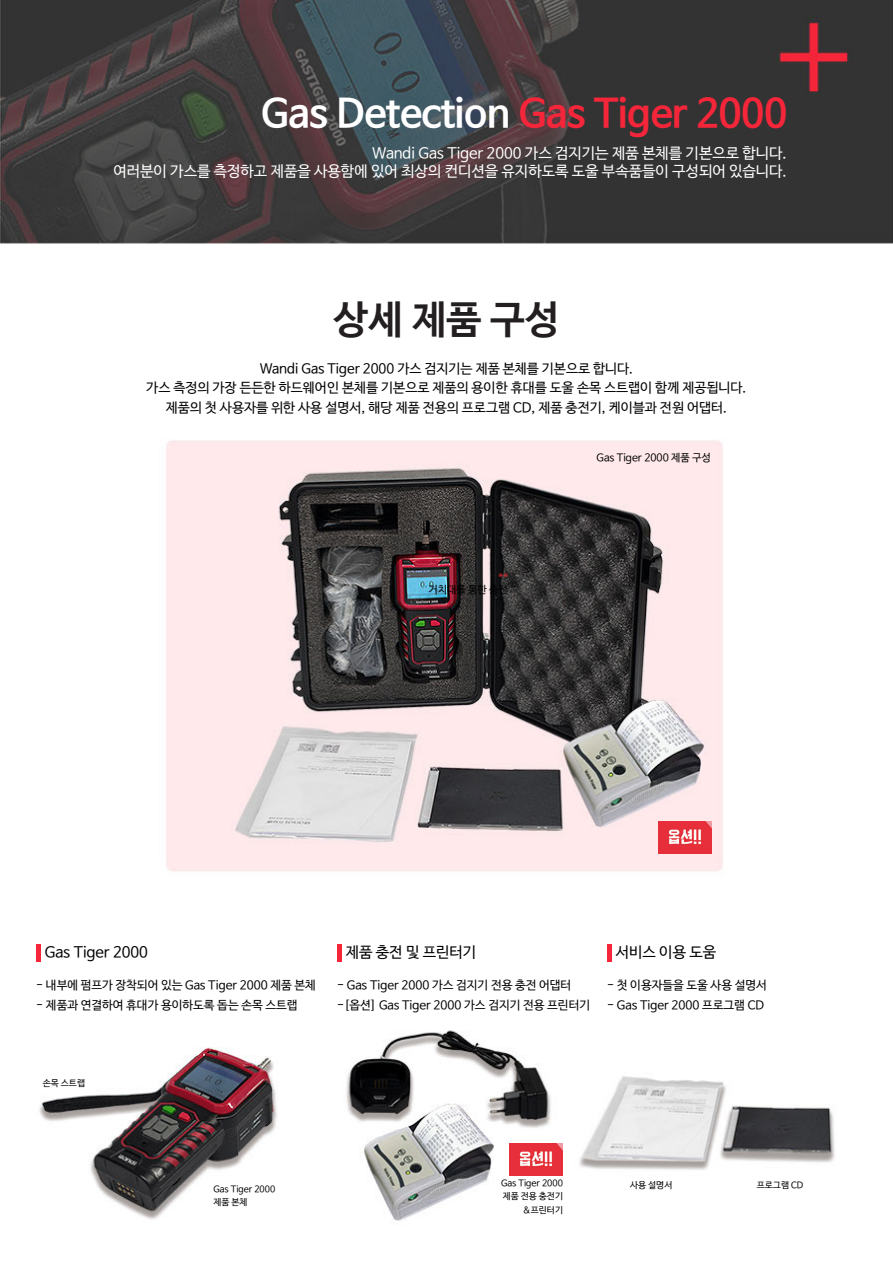
<style>
.page{position:relative;width:893px;height:1263px;background:#fff}
.page>*{position:absolute;margin:0;border:0;box-sizing:border-box;transform-origin:0 0}
.t1{font:39px "Nanum Barun Gothic OTF Bold";color:#fff}
.t2{font:39px "Nanum Barun Gothic OTF Bold";color:#231f20}
.t3{font:15px "Nanum Barun Gothic OTF";color:#fff}
.t4{font:15px "Nanum Barun Gothic OTF";color:#000}
.t5{font:13.5px "Nanum Barun Gothic OTF";color:#000}
.t6{font:12px "Nanum Barun Gothic OTF";color:#000}
.t7{font:10.5px "Nanum Barun Gothic OTF";color:#000}
.t8{font:10.5px "Nanum Barun Gothic OTF";color:#d1232a}
.t9{font:9px "Nanum Barun Gothic OTF";color:#000}
.s1{color:#f5263a}
</style>
<div class="page">
<img style="left:0;top:0;width:893px;height:1221px">
<img style="left:658px;top:821px;width:53px;height:32px">
<img style="left:509px;top:1143px;width:54px;height:32px">
<hr style="left:36px;top:944px;width:4px;height:17px;background:#f5263a">
<hr style="left:337px;top:944px;width:4px;height:17px;background:#f5263a">
<hr style="left:607px;top:944px;width:4px;height:17px;background:#f5263a">
<p class="t1" style="left:261px;top:93px;width:527px">Gas Detection <span class="s1">Gas Tiger 2000</span></p>
<p class="t3" style="left:372px;top:146px;width:417px">Wandi Gas Tiger 2000 가스 검지기는 제품 본체를 기본으로 합니다.</p>
<p class="t3" style="left:113px;top:164px;width:675px">여러분이 가스를 측정하고 제품을 사용함에 있어 최상의 컨디션을 유지하도록 도울 부속품들이 구성되어 있습니다.</p>
<p class="t2" style="left:333px;top:299px;width:228px">상세 제품 구성</p>
<p class="t5" style="left:260px;top:362px;width:375px">Wandi Gas Tiger 2000 가스 검지기는 제품 본체를 기본으로 합니다.</p>
<p class="t5" style="left:146px;top:381px;width:602px">가스 측정의 가장 든든한 하드웨어인 본체를 기본으로 제품의 용이한 휴대를 도울 손목 스트랩이 함께 제공됩니다.</p>
<p class="t5" style="left:166px;top:401px;width:563px">제품의 첫 사용자를 위한 사용 설명서, 해당 제품 전용의 프로그램 CD, 제품 충전기, 케이블과 전원 어댑터.</p>
<p class="t8" style="left:499px;top:570px;width:11px">**</p>
<p class="t7" style="left:428px;top:584px;width:81px">거치대를 통한 충전</p>
<p class="t7" style="left:597px;top:452px;width:116px">Gas Tiger 2000 제품 구성</p>
<p class="t4" style="left:45px;top:944px;width:105px">Gas Tiger 2000</p>
<p class="t4" style="left:346px;top:944px;width:132px">제품 충전 및 프린터기</p>
<p class="t4" style="left:616px;top:944px;width:102px">서비스 이용 도움</p>
<p class="t6" style="left:36px;top:979px;width:281px">- 내부에 펌프가 장착되어 있는 Gas Tiger 2000 제품 본체</p>
<p class="t6" style="left:36px;top:999px;width:263px">- 제품과 연결하여 휴대가 용이하도록 돕는 손목 스트랩</p>
<p class="t6" style="left:337px;top:979px;width:236px">- Gas Tiger 2000 가스 검지기 전용 충전 어댑터</p>
<p class="t6" style="left:337px;top:999px;width:254px">-[옵션] Gas Tiger 2000 가스 검지기 전용 프린터기</p>
<p class="t6" style="left:607px;top:979px;width:161px">- 첫 이용자들을 도울 사용 설명서</p>
<p class="t6" style="left:607px;top:999px;width:158px">- Gas Tiger 2000 프로그램 CD</p>
<p class="t9" style="left:43px;top:1078px;width:44px">손목 스트랩</p>
<p class="t9" style="left:213px;top:1184px;width:63px">Gas Tiger 2000</p>
<p class="t9" style="left:213px;top:1198px;width:36px">제품 본체</p>
<p class="t9" style="left:501px;top:1178px;width:63px">Gas Tiger 2000</p>
<p class="t9" style="left:630px;top:1180px;width:44px">사용 설명서</p>
<p class="t9" style="left:757px;top:1180px;width:48px">프로그램 CD</p>
<p class="t9" style="left:503px;top:1192px;width:62px">제품 전용 충전기</p>
<p class="t9" style="left:523px;top:1205px;width:42px">&amp;프린터기</p>
</div>
